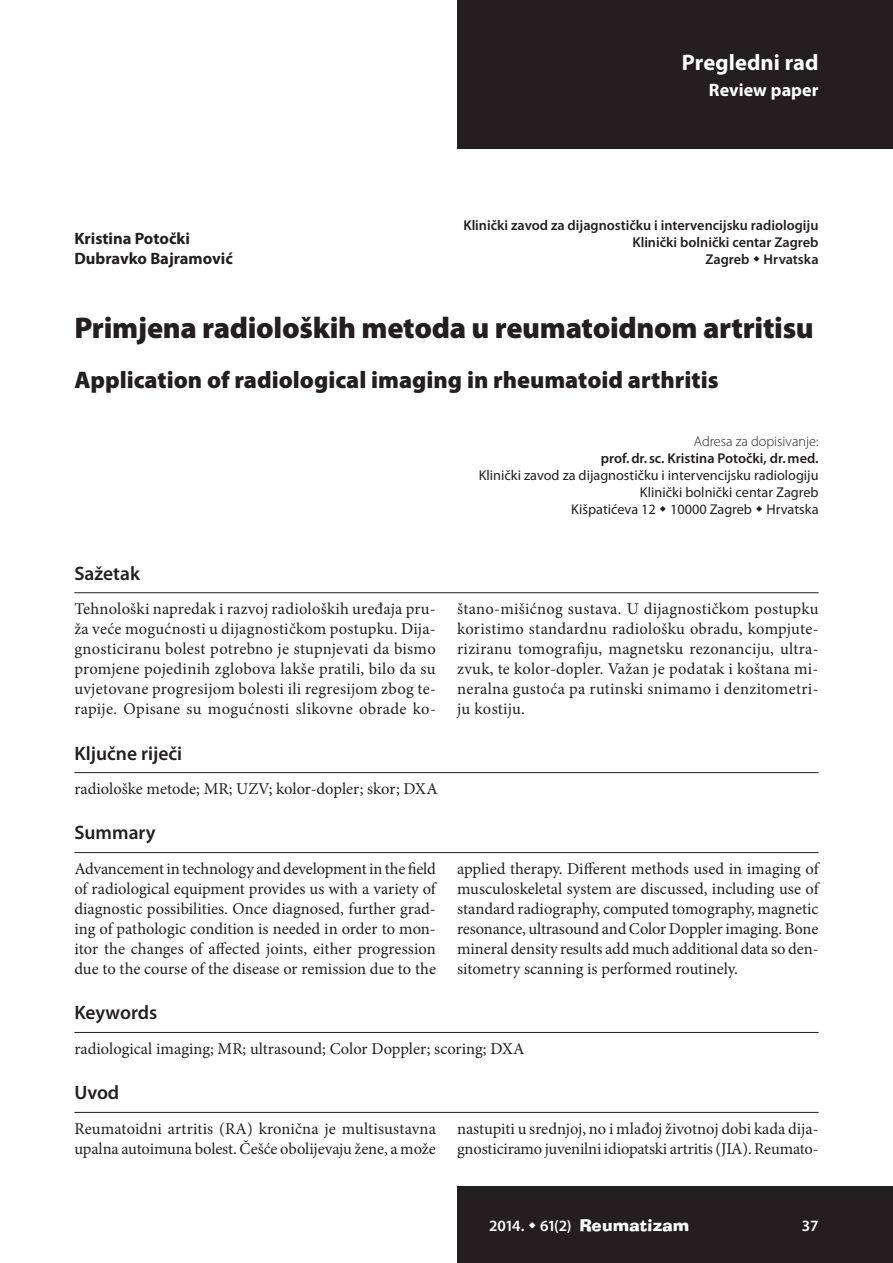
<style>
.page{position:relative;width:893px;height:1263px;background:#fff}
.page>*{position:absolute;margin:0;border:0;box-sizing:border-box;transform-origin:0 0}
.t1{font:900 30px "Myriad Pro";letter-spacing:-.01em;color:#231f20}
.t2{font:900 24px "Myriad Pro";color:#231f20}
.t3{font:700 22.5px "Myriad Pro";letter-spacing:.005em;color:#fff}
.t4{font:600 19.5px "Myriad Pro";color:#231f20}
.t5{font:700 18px "Myriad Pro";letter-spacing:.005em;color:#fff}
.t6{font:16.5px/20px "Minion Pro";color:#231f20;text-align:justify}
.t7{font:700 16.5px/20px "Myriad Pro";color:#231f20}
.t8{font:600 15.75px "Myriad Pro";letter-spacing:-.05em;color:#fff}
.t9{font:600 14.25px/17px "Myriad Pro";color:#231f20;text-align:right}
.t10{font:14.25px/17px "Myriad Pro";color:#231f20;text-align:right}
.t11{font:300 14.25px "Myriad Pro";color:#231f20}
.s1{font-family:"Ad Lib BT";font-weight:400;font-size:16.35px}
</style>
<div class="page">
<div style="left:457px;top:1186px;width:436px;height:77px;background:#231f20"></div>
<div style="left:457px;top:0;width:436px;height:149px;background:#231f20"></div>
<hr style="left:74px;top:592px;width:745px;height:1px;background:#231f20">
<hr style="left:74px;top:772px;width:745px;height:1px;background:#231f20">
<hr style="left:74px;top:852px;width:745px;height:1px;background:#231f20">
<hr style="left:74px;top:1032px;width:745px;height:1px;background:#231f20">
<hr style="left:74px;top:1112px;width:745px;height:1px;background:#231f20">
<p class="t7" style="left:74px;top:229px;width:160px">Kristina Potočki<br>Dubravko Bajramović</p>
<h3 class="t3" style="left:682px;top:54px;width:138px">Pregledni rad</h3>
<p class="t5" style="left:709px;top:83px;width:111px">Review paper</p>
<p class="t9" style="left:463px;top:217px;width:357px">Klinički zavod za dijagnostičku i intervencijsku radiologiju<br>Klinički bolnički centar Zagreb<br>Zagreb Hrvatska</p>
<h1 class="t1" style="left:74px;top:316px;width:741px">Primjena radioloških metoda u reumatoidnom artritisu</h1>
<h2 class="t2" style="left:74px;top:371px;width:646px">Application of radiological imaging in rheumatoid arthritis</h2>
<p class="t11" style="left:694px;top:435px;width:126px">Adresa za dopisivanje:</p>
<p class="t9" style="left:601px;top:451px;width:219px">prof. dr. sc. Kristina Potočki, dr. med.</p>
<p class="t10" style="left:479px;top:467px;width:341px">Klinički zavod za dijagnostičku i intervencijsku radiologiju<br>Klinički bolnički centar Zagreb<br>Kišpatićeva 12 10000 Zagreb Hrvatska</p>
<p class="t4" style="left:74px;top:566px;width:67px">Sažetak</p>
<p class="t6" style="left:74px;top:600px;width:363px">Tehnološki napredak i razvoj radioloških uređaja pru&shy;ža veće mogućnosti u dijagnostičkom postupku. Dija&shy;gnosticiranu bolest potrebno je stupnjevati da bismo promjene pojedinih zglobova lakše pratili, bilo da su uvjetovane progresijom bolesti ili regresijom zbog te&shy;rapije. Opisane su mogućnosti slikovne obrade ko-</p>
<p class="t6" style="left:457px;top:600px;width:363px">štano-mišićnog sustava. U dijagnostičkom postupku koristimo standardnu radiološku obradu, kompjute&shy;riziranu tomografiju, magnetsku rezonanciju, ultra&shy;zvuk, te kolor-dopler. Važan je podatak i koštana mi&shy;neralna gustoća pa rutinski snimamo i denzitometri&shy;ju kostiju.</p>
<p class="t4" style="left:74px;top:745px;width:109px">Ključne riječi</p>
<p class="t6" style="left:74px;top:780px;width:365px">radiološke metode; MR; UZV; kolor-dopler; skor; DXA</p>
<p class="t4" style="left:74px;top:825px;width:83px">Summary</p>
<p class="t6" style="left:74px;top:860px;width:363px">Advancement in technology and development in the field of radiological equipment provides us with a variety of diagnostic possibilities. Once diagnosed, further grad&shy;ing of pathologic condition is needed in order to mon&shy;itor the changes of affected joints, either progression due to the course of the disease or remission due to the</p>
<p class="t6" style="left:457px;top:860px;width:363px">applied therapy. Different methods used in imaging of musculoskeletal system are discussed, including use of standard radiography, computed tomography, magnetic resonance, ultrasound and Color Doppler imaging. Bone mineral density results add much additional data so den&shy;sitometry scanning is performed routinely.</p>
<p class="t4" style="left:74px;top:1005px;width:84px">Keywords</p>
<p class="t6" style="left:74px;top:1040px;width:452px">radiological imaging; MR; ultrasound; Color Doppler; scoring; DXA</p>
<p class="t4" style="left:74px;top:1085px;width:46px">Uvod</p>
<p class="t6" style="left:74px;top:1120px;width:363px">Reumatoidni artritis (RA) kronična je multisustavna upalna autoimuna bolest. Češće obolijevaju žene, a može</p>
<p class="t6" style="left:457px;top:1120px;width:363px">nastupiti u srednjoj, no i mlađoj životnoj dobi kada dija&shy;gnosticiramo juvenilni idiopatski artritis (JIA). Reumato-</p>
<p class="t8" style="left:489px;top:1220px;width:202px">2014. 61(2) <span class="s1">Reumatizam</span></p>
<p class="t8" style="left:802px;top:1220px;width:18px">37</p>
</div>
